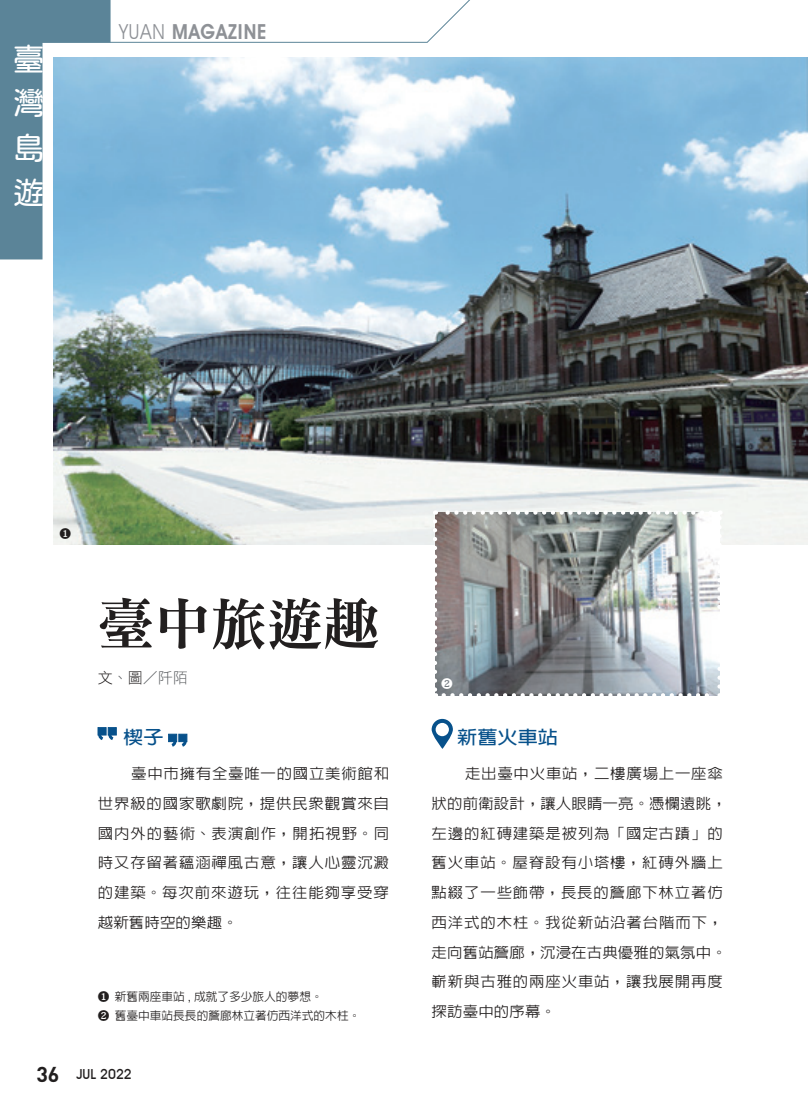
<style>
.page{position:relative;width:808px;height:1106px;background:#fff}
.page>*{position:absolute;margin:0;border:0;box-sizing:border-box;transform-origin:0 0}
.單元標題{font:56.4px "DF Ming Std W9";color:#221f1f}
.t1{font:31.95px/44.7px "jf openhuninn 1.1";color:#fff;text-align:justify}
.t2{font:600 20.7px "Avant Garde IT Cby BT";letter-spacing:.05em;color:#8e9196;scale:.9 1}
.中標{font:700 18.15px "AR Hei B5";color:#07518b;scale:1.11 1}
.文_攝影{font:15px "DF Hei Std W3";color:#585b5e}
.內文{font:500 14.7px/29.7px "AR Hei B5";letter-spacing:.055em;color:#221f1f;text-align:justify;scale:1.05 1}
.t3{font:500 13.8px "Avant Garde IT Cby BT";color:#221f1f}
.圖說{font:500 11.7px "AR Hei B5";color:#221f1f}
.圖說-2{font:11.7px "Koz Min Pr 6 N";color:#221f1f}
.圖說-3{font:11.7px "Koz Min Pr 6 N";color:#fff}
.s1{font-weight:400}
.s2{color:#221f1f}
.s3{font-family:"Koz Min Pr 6 N";font-weight:400}
.s4{font-family:"Arial";font-weight:400}
.s5{font-family:"DIN";font-weight:700;font-size:21.3px}
</style>
<div class="page">
<img style="left:53px;top:58px;width:755px;height:486px">
<img style="left:435px;top:512px;width:284px;height:183px">
<svg style="left:433px;top:521px;width:4px;height:174px"></svg>
<svg style="left:444px;top:693px;width:276px;height:3px"></svg>
<svg style="left:717px;top:510px;width:5px;height:176px"></svg>
<svg style="left:435px;top:510px;width:276px;height:4px"></svg>
<div style="left:168px;top:734px;width:9px;height:8px;background:#07518b;border:1px solid #07518b"></div>
<div style="left:179px;top:734px;width:8px;height:8px;background:#07518b;border:1px solid #07518b"></div>
<svg style="left:168px;top:737px;width:20px;height:10px"></svg>
<div style="left:108px;top:727px;width:8px;height:8px;background:#07518b;border:1px solid #07518b"></div>
<div style="left:98px;top:727px;width:8px;height:8px;background:#07518b;border:1px solid #07518b"></div>
<svg style="left:97px;top:731px;width:20px;height:9px"></svg>
<svg style="left:432px;top:719px;width:21px;height:30px"></svg>
<svg style="left:0;top:0;width:500px;height:259px"></svg>
<h2 class="t1" style="left:13px;top:36px;width:32px">臺灣島遊</h2>
<h3 class="t2" style="left:119px;top:19px;width:165px"><span class="s1">YUAN</span> MAGAZINE</h3>
<p class="圖說-2" style="left:60px;top:527px;width:13px">❶</p>
<p class="單元標題" style="left:98px;top:593px;width:283px">臺中旅遊趣</p>
<p class="文_攝影" style="left:98px;top:669px;width:91px"><span class="s2">文</span>、<span class="s2">圖</span>／阡陌</p>
<p class="圖說-3" style="left:441px;top:676px;width:13px">❷</p>
<p class="中標" style="left:123px;top:728px;width:38px">楔子</p>
<p class="內文" style="left:98px;top:758px;width:279px;text-indent:33px">臺中市擁有全臺唯一的國立美術館和世界級的國家歌劇院，提供民眾觀賞來自國內外的藝術、表演創作，開拓視野。同時又存留著蘊涵禪風古意，讓人心靈沉澱的建築。每次前來遊玩，往往能夠享受穿越新舊時空的樂趣。</p>
<p class="圖說" style="left:98px;top:991px;width:226px"><span class="s3">❶</span> 新舊兩座車站 <span class="s4">,</span> 成就了多少旅人的夢想。</p>
<p class="圖說" style="left:98px;top:1009px;width:264px"><span class="s3">❷</span> 舊臺中車站長長的簷廊林立著仿西洋式的木柱。</p>
<p class="中標" style="left:457px;top:728px;width:92px">新舊火車站</p>
<p class="內文" style="left:432px;top:758px;width:283px;text-align:left;text-indent:33px">走出臺中火車站，二樓廣場上一座傘狀的前衛設計，讓人眼睛一亮。憑欄遠眺，左邊的紅磚建築是被列為「國定古蹟」的舊火車站。屋脊設有小塔樓，紅磚外牆上點綴了一些飾帶，長長的簷廊下林立著仿西洋式的木柱。我從新站沿著台階而下，走向舊站簷廊，沉浸在古典優雅的氣氛中。嶄新與古雅的兩座火車站，讓我展開再度探訪臺中的序幕。</p>
<p class="t3" style="left:36px;top:1065px;width:97px"><span class="s5">36</span> JUL 2022</p>
</div>
